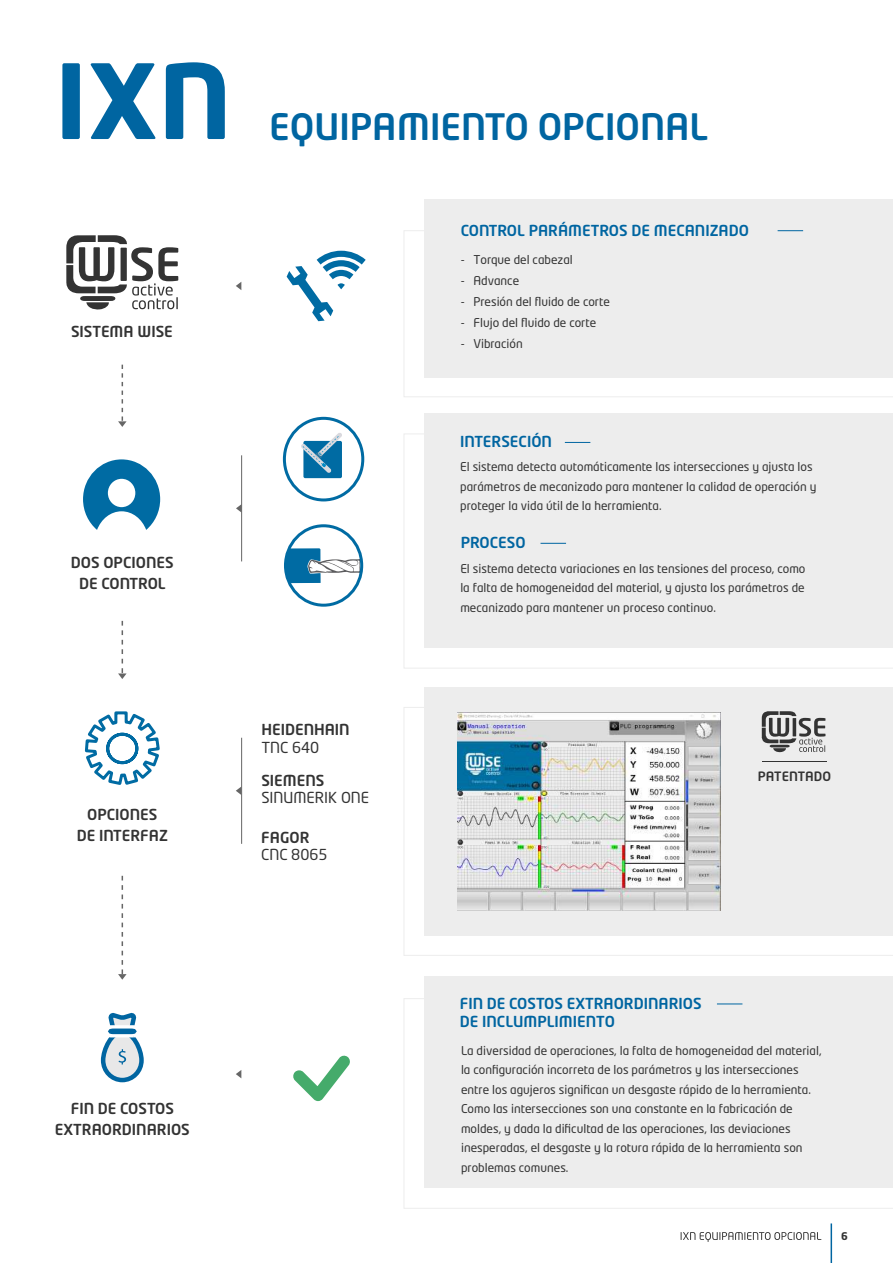
<style>
.page{position:relative;width:893px;height:1263px;background:#fff}
.page>*{position:absolute;margin:0;border:0;box-sizing:border-box;transform-origin:0 0}
.t1{font:700 102px "Neo Tech Std";color:#0065a1}
.t2{font:500 36px "Neo Tech Std";color:#0065a1}
.t3{font:500 15px/21px "Neo Tech Std";color:#333;text-align:center}
.t4{font:500 15px/18px "Neo Tech Std";color:#0065a1}
.t5{font:15px "Neo Tech Std";color:#333}
.t6{font:500 12.75px "Neo Tech Std";color:#333}
.t7{font:12px/19.5px "Neo Tech Std";color:#333}
.t8{font:700 10.5px "Neo Tech Std";color:#333}
</style>
<div class="page">
<hr style="left:831px;top:1223px;width:1px;height:40px;background:#0065a1">
<svg style="left:681px;top:1232px;width:140px;height:10px"></svg>
<svg style="left:404px;top:998px;width:489px;height:211px"></svg>
<div style="left:424px;top:977px;width:469px;height:211px;background:#ededed"></div>
<svg style="left:717px;top:1003px;width:25px;height:1px"></svg>
<svg style="left:404px;top:707px;width:489px;height:249px"></svg>
<div style="left:424px;top:687px;width:469px;height:248px;background:#ededed"></div>
<img style="left:457px;top:713px;width:263px;height:198px">
<hr style="left:762px;top:761px;width:65px;height:1px;background:#333">
<svg style="left:761px;top:711px;width:64px;height:41px"></svg>
<div style="left:424px;top:413px;width:469px;height:235px;background:#ededed"></div>
<svg style="left:540px;top:543px;width:26px;height:1px"></svg>
<svg style="left:565px;top:442px;width:25px;height:1px"></svg>
<svg style="left:404px;top:230px;width:489px;height:167px"></svg>
<div style="left:424px;top:200px;width:469px;height:178px;background:#ededed"></div>
<svg style="left:778px;top:230px;width:25px;height:1px"></svg>
<svg style="left:293px;top:1055px;width:57px;height:46px"></svg>
<svg style="left:282px;top:416px;width:83px;height:191px"></svg>
<svg style="left:287px;top:251px;width:79px;height:70px"></svg>
<svg style="left:236px;top:1070px;width:5px;height:8px"></svg>
<hr style="left:241px;top:738px;width:1px;height:106px;background:#666">
<svg style="left:236px;top:787px;width:5px;height:8px"></svg>
<hr style="left:241px;top:455px;width:1px;height:106px;background:#666">
<svg style="left:236px;top:504px;width:6px;height:9px"></svg>
<svg style="left:236px;top:282px;width:5px;height:8px"></svg>
<div style="left:98px;top:1026px;width:49px;height:59px;background:#fff;border:4px solid #fff;border-radius:22px"></div>
<svg style="left:99px;top:1012px;width:47px;height:72px"></svg>
<svg style="left:118px;top:876px;width:9px;height:104px"></svg>
<svg style="left:84px;top:711px;width:76px;height:74px"></svg>
<svg style="left:118px;top:621px;width:9px;height:58px"></svg>
<svg style="left:83px;top:459px;width:77px;height:71px"></svg>
<svg style="left:118px;top:365px;width:9px;height:62px"></svg>
<svg style="left:66px;top:235px;width:112px;height:75px"></svg>
<h1 class="t1" style="left:55px;top:36px;width:178px">IXN</h1>
<p class="t3" style="left:71px;top:320px;width:103px">SISTEMA WISE</p>
<p class="t3" style="left:71px;top:551px;width:104px">DOS OPCIONES<br>DE CONTROL</p>
<h2 class="t2" style="left:269px;top:104px;width:441px">EQUIPAMIENTO OPCIONAL</h2>
<p class="t4" style="left:461px;top:221px;width:290px">CONTROL PARÁMETROS DE MECANIZADO</p>
<p class="t7" style="left:461px;top:250px;width:114px">- Torque del cabezal</p>
<p class="t7" style="left:461px;top:271px;width:60px">- Advance</p>
<p class="t7" style="left:461px;top:292px;width:151px">- Presión del fluido de corte</p>
<p class="t7" style="left:461px;top:313px;width:137px">- Flujo del fluido de corte</p>
<p class="t7" style="left:461px;top:334px;width:63px">- Vibración</p>
<p class="t4" style="left:460px;top:432px;width:93px">INTERSECIÓN</p>
<p class="t7" style="left:460px;top:457px;width:358px">El sistema detecta automáticamente las intersecciones y ajusta los parámetros de mecanizado para mantener la calidad de operación y proteger la vida útil de la herramienta.</p>
<p class="t4" style="left:461px;top:533px;width:66px">PROCESO</p>
<p class="t7" style="left:460px;top:558px;width:347px;text-align:justify">El sistema detecta variaciones en las tensiones del proceso, como la falta de homogeneidad del material, y ajusta los parámetros de mecanizado para mantener un proceso continuo.</p>
<p class="t3" style="left:77px;top:803px;width:93px">OPCIONES<br>DE INTERFAZ</p>
<p class="t3" style="left:261px;top:719px;width:90px">HEIDENHAIN</p>
<p class="t5" style="left:261px;top:738px;width:59px">TNC 640</p>
<p class="t3" style="left:261px;top:770px;width:65px">SIEMENS</p>
<p class="t5" style="left:261px;top:789px;width:109px">SINUMERIK ONE</p>
<p class="t3" style="left:261px;top:826px;width:50px">FAGOR</p>
<p class="t5" style="left:261px;top:846px;width:68px">CNC 8065</p>
<p class="t6" style="left:758px;top:768px;width:75px">PATENTADO</p>
<p class="t3" style="left:55px;top:1097px;width:136px">FIN DE COSTOS<br>EXTRAORDINARIOS</p>
<p class="t4" style="left:460px;top:994px;width:243px">FIN DE COSTOS EXTRAORDINARIOS<br>DE INCLUMPLIMIENTO</p>
<p class="t7" style="left:461px;top:1040px;width:362px">La diversidad de operaciones, la falta de homogeneidad del material, la configuración incorreta de los parámetros y las intersecciones entre los agujeros significan un desgaste rápido de la herramienta.<br>Como las intersecciones son una constante en la fabricación de moldes, y dada la dificultad de las operaciones, las deviaciones inesperadas, el desgaste y la rotura rápida de la herramienta son problemas comunes.</p>
<p class="t8" style="left:841px;top:1229px;width:8px">6</p>
</div>
